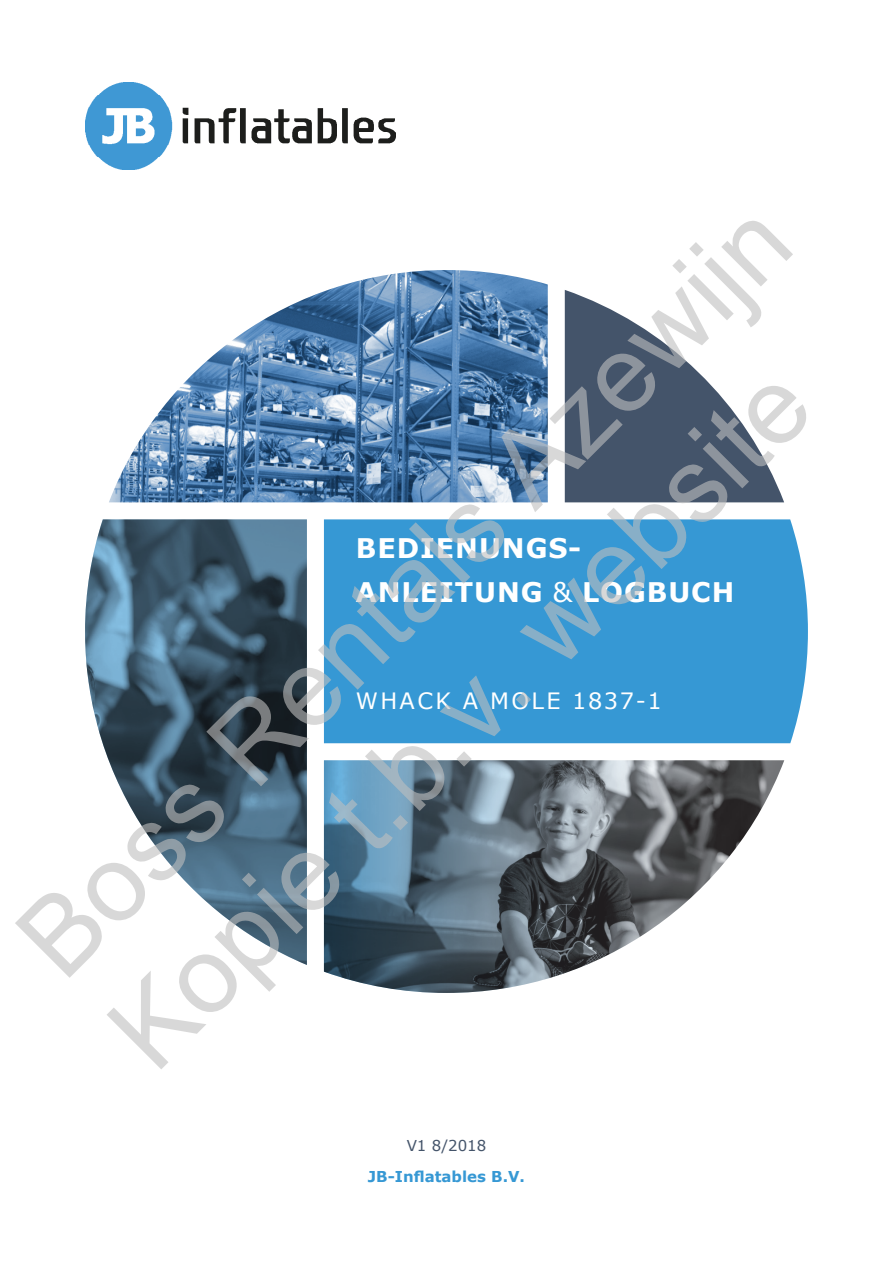
<style>
.page{position:relative;width:893px;height:1263px;background:#fff}
.page>*{position:absolute;margin:0;border:0;box-sizing:border-box;transform-origin:0 0}
.t1{font:108px/129.6px "Arial";color:rgb(191 191 191/.6)}
.t2{font:700 27px/43.5px "Verdana";letter-spacing:.035em;color:#fff}
.t3{font:22.5px "Verdana";letter-spacing:.105em;color:#fff}
.t4{font:700 15px "Verdana";color:#3698d4}
.t5{font:15px "Verdana";color:#44546a}
.s1{font-weight:400}
</style>
<div class="page">
<img style="left:85px;top:83px;width:310px;height:86px">
<div style="left:324px;top:519px;width:484px;height:224px;background:#3698d4"></div>
<img style="left:109px;top:270px;width:439px;height:232px">
<svg style="left:565px;top:290px;width:219px;height:212px;fill:#44546a"></svg>
<svg style="left:85px;top:519px;width:222px;height:446px"></svg>
<svg style="left:324px;top:760px;width:460px;height:233px"></svg>
<p class="t1" style="left:-9px;top:910px;width:1040px;rotate:-45deg">Boss Rentals Azewijn<br>Kopie t.b.v. website</p>
<p class="t2" style="left:356px;top:526px;width:380px">BEDIENUNGS-<br>ANLEITUNG <span class="s1">&amp;</span> LOGBUCH</p>
<p class="t3" style="left:356px;top:685px;width:307px">WHACK A MOLE 1837-1</p>
<p class="t5" style="left:407px;top:1135px;width:81px">V1 8/2018</p>
<p class="t4" style="left:368px;top:1166px;width:158px">JB-Inflatables B.V.</p>
</div>
